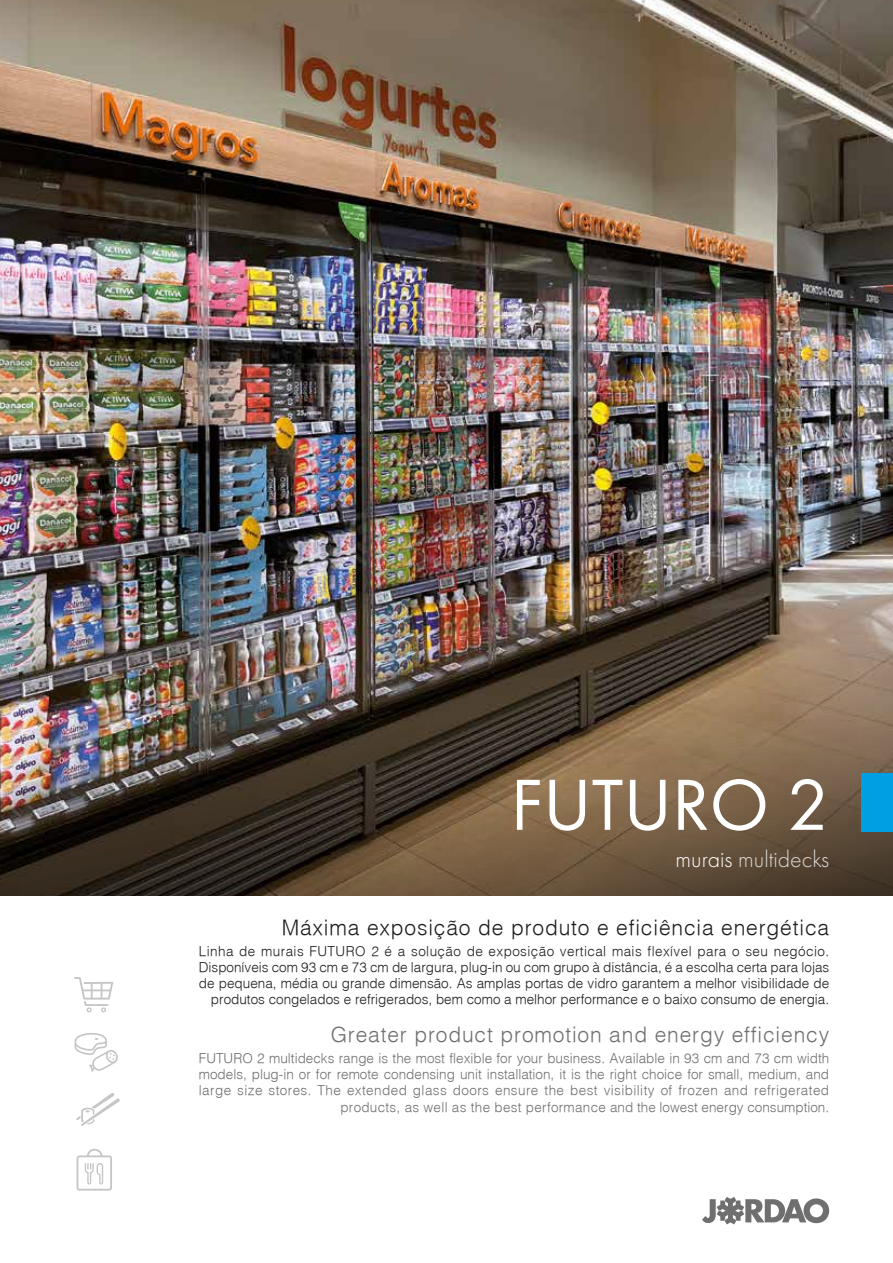
<style>
.page{position:relative;width:893px;height:1263px;background:#fff}
.page>*{position:absolute;margin:0;border:0;box-sizing:border-box;transform-origin:0 0}
.t1{font:75px "Futura PT";color:#fff}
.t2{font:300 24px "Futura PT";color:rgb(255 255 255/.8)}
.t3{font:300 21px "Helvetica";letter-spacing:.04em;color:#1d1d1b}
.t4{font:300 21px "Helvetica";letter-spacing:.04em;color:#706f6f}
.t5{font:300 13.5px/16.2px "Helvetica";color:#1d1d1b;text-align:right}
.t6{font:300 13.5px/16.2px "Helvetica";color:#706f6f;text-align:right}
.s1{color:#fff}
</style>
<div class="page">
<img style="left:0;top:0;width:893px;height:536px">
<img style="left:0;top:536px;width:893px;height:359px">
<div style="left:861px;top:773px;width:32px;height:59px;background:#009fe3"></div>
<svg style="left:702px;top:1197px;width:127px;height:27px"></svg>
<svg style="left:75px;top:1033px;width:43px;height:39px"></svg>
<svg style="left:74px;top:977px;width:39px;height:35px"></svg>
<svg style="left:76px;top:1093px;width:44px;height:33px"></svg>
<svg style="left:77px;top:1149px;width:35px;height:41px"></svg>
<h1 class="t1" style="left:510px;top:760px;width:320px">FUTURO 2</h1>
<h2 class="t2" style="left:676px;top:846px;width:155px"><span class="s1">murais</span> multidecks</h2>
<h3 class="t3" style="left:282px;top:914px;width:549px">Máxima exposição de produto e eficiência energética</h3>
<p class="t5" style="left:199px;top:942px;width:632px">Linha de murais FUTURO 2 é a solução de exposição vertical mais flexível para o seu negócio.<br>Disponíveis com 93 cm e 73 cm de largura, plug-in ou com grupo à distância, é a escolha certa para lojas de pequena, média ou grande dimensão. As amplas portas de vidro garantem a melhor visibilidade de produtos congelados e refrigerados, bem como a melhor performance e o baixo consumo de energia.</p>
<h3 class="t4" style="left:331px;top:1021px;width:500px">Greater product promotion and energy efficiency</h3>
<p class="t6" style="left:199px;top:1050px;width:632px">FUTURO 2 multidecks range is the most flexible for your business. Available in 93 cm and 73 cm width models, plug-in or for remote condensing unit installation, it is the right choice for small, medium, and large size stores. The extended glass doors ensure the best visibility of frozen and refrigerated products, as well as the best performance and the lowest energy consumption.</p>
</div>
